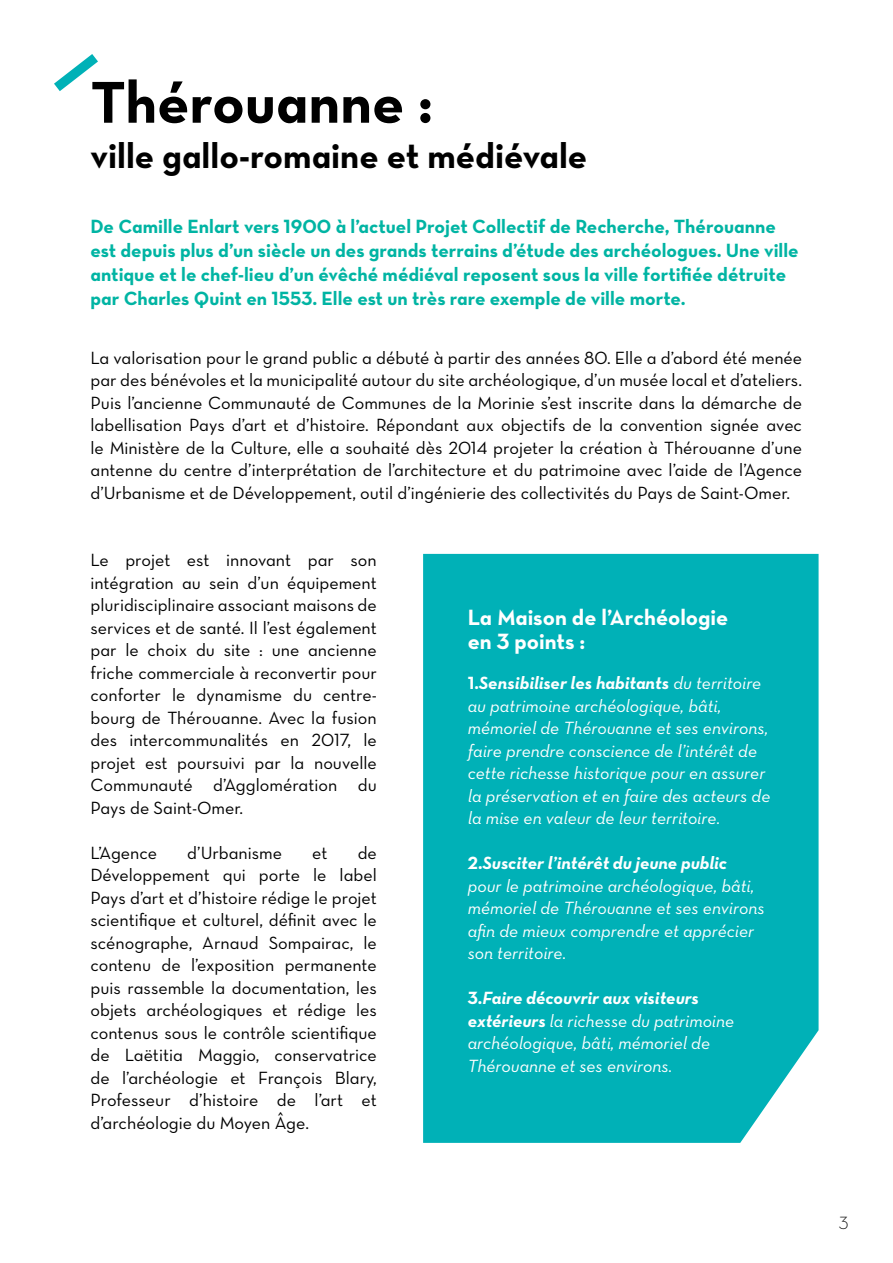
<style>
.page{position:relative;width:893px;height:1263px;background:#fff}
.page>*{position:absolute;margin:0;border:0;box-sizing:border-box;transform-origin:0 0}
.t1{font:60px "Neutra Text Bold Alt";color:#000}
.t2{font:36px "Neutra Text Bold Alt";color:#000}
.t3{font:22.5px/24px "Neutra Text Bold Alt";color:#fff}
.t4{font:19.5px/24px "Neutra Text Bold Alt";color:#00b4a3}
.t5{font:18px/22.5px "Neutra Text Book Alt";color:#000;text-align:justify}
.t6{font:18px/22.5px "Neutra Text Book Italic Alt";color:#fff}
.t7{font:18px "Neutra Text Bold Italic Alt";color:#fff}
.t8{font:18px "Neutra Text Light Alt";color:#000}
.s1{font-family:"Neutra Text Bold Alt"}
.s2{font-family:"Neutra Text Book Italic Alt"}
.s3{font-family:"Neutra Text Bold Italic Alt"}
</style>
<div class="page">
<div style="left:423px;top:554px;width:396px;height:589px;background:#00b1b7"></div>
<svg style="left:54px;top:54px;width:44px;height:37px"></svg>
<h1 class="t1" style="left:90px;top:65px;width:344px">Thérouanne :</h1>
<h2 class="t2" style="left:90px;top:133px;width:498px">ville gallo-romaine et médiévale</h2>
<p class="t4" style="left:90px;top:214px;width:710px">De Camille Enlart vers 1900 à l’actuel Projet Collectif de Recherche, Thérouanne est depuis plus d’un siècle un des grands terrains d’étude des archéologues. Une ville antique et le chef-lieu d’un évêché médiéval reposent sous la ville fortifiée détruite par Charles Quint en 1553. Elle est un très rare exemple de ville morte.</p>
<p class="t5" style="left:90px;top:346px;width:713px">La valorisation pour le grand public a débuté à partir des années 80. Elle a d’abord été menée par des bénévoles et la municipalité autour du site archéologique, d’un musée local et d’ateliers.<br>Puis l’ancienne Communauté de Communes de la Morinie s’est inscrite dans la démarche de labellisation Pays d’art et d’histoire. Répondant aux objectifs de la convention signée avec le Ministère de la Culture, elle a souhaité dès 2014 projeter la création à Thérouanne d’une antenne du centre d’interprétation de l’architecture et du patrimoine avec l’aide de l’Agence d’Urbanisme et de Développement, outil d’ingénierie des collectivités du Pays de Saint-Omer.</p>
<p class="t5" style="left:90px;top:548px;width:288px">Le projet est innovant par son intégration au sein d’un équipement pluridisciplinaire associant maisons de services et de santé. Il l’est également par le choix du site : une ancienne friche commerciale à reconvertir pour conforter le dynamisme du centre&shy;bourg de Thérouanne. Avec la fusion des intercommunalités en 2017, le projet est poursuivi par la nouvelle Communauté d’Agglomération du Pays de Saint-Omer.</p>
<p class="t5" style="left:90px;top:841px;width:68px">L’Agence</p>
<p class="t5" style="left:187px;top:841px;width:96px">d’Urbanisme</p>
<p class="t5" style="left:312px;top:841px;width:17px">et</p>
<p class="t5" style="left:90px;top:841px;width:288px;text-indent:267px">de Développement qui porte le label Pays d’art et d’histoire rédige le projet scientifique et culturel, définit avec le scénographe, Arnaud Sompairac, le contenu de l’exposition permanente puis rassemble la documentation, les objets archéologiques et rédige les contenus sous le contrôle scientifique de Laëtitia Maggio, conservatrice de l’archéologie et François Blary, Professeur d’histoire de l’art et d’archéologie du Moyen Âge.</p>
<p class="t3" style="left:468px;top:605px;width:262px">La Maison de l’Archéologie en 3 points :</p>
<p class="t7" style="left:468px;top:672px;width:295px"><span class="s1">1.</span>Sensibiliser les habitants <span class="s2">du territoire</span></p>
<p class="t6" style="left:468px;top:694px;width:304px">au patrimoine archéologique, bâti, mémoriel de Thérouanne et ses environs, faire prendre conscience de l’intérêt de cette richesse historique pour en assurer la préservation et en faire des acteurs de la mise en valeur de leur territoire.</p>
<p class="t7" style="left:468px;top:852px;width:261px"><span class="s1">2.</span>Susciter l’intérêt du jeune public</p>
<p class="t6" style="left:468px;top:874px;width:298px">pour le patrimoine archéologique, bâti, mémoriel de Thérouanne et ses environs afin de mieux comprendre et apprécier son territoire.</p>
<p class="t7" style="left:468px;top:987px;width:233px"><span class="s1">3.</span>Faire découvrir aux visiteurs</p>
<p class="t6" style="left:468px;top:1009px;width:268px"><span class="s3">extérieurs</span> la richesse du patrimoine archéologique, bâti, mémoriel de<br>Thérouanne et ses environs.</p>
<p class="t8" style="left:839px;top:1212px;width:11px">3</p>
</div>
